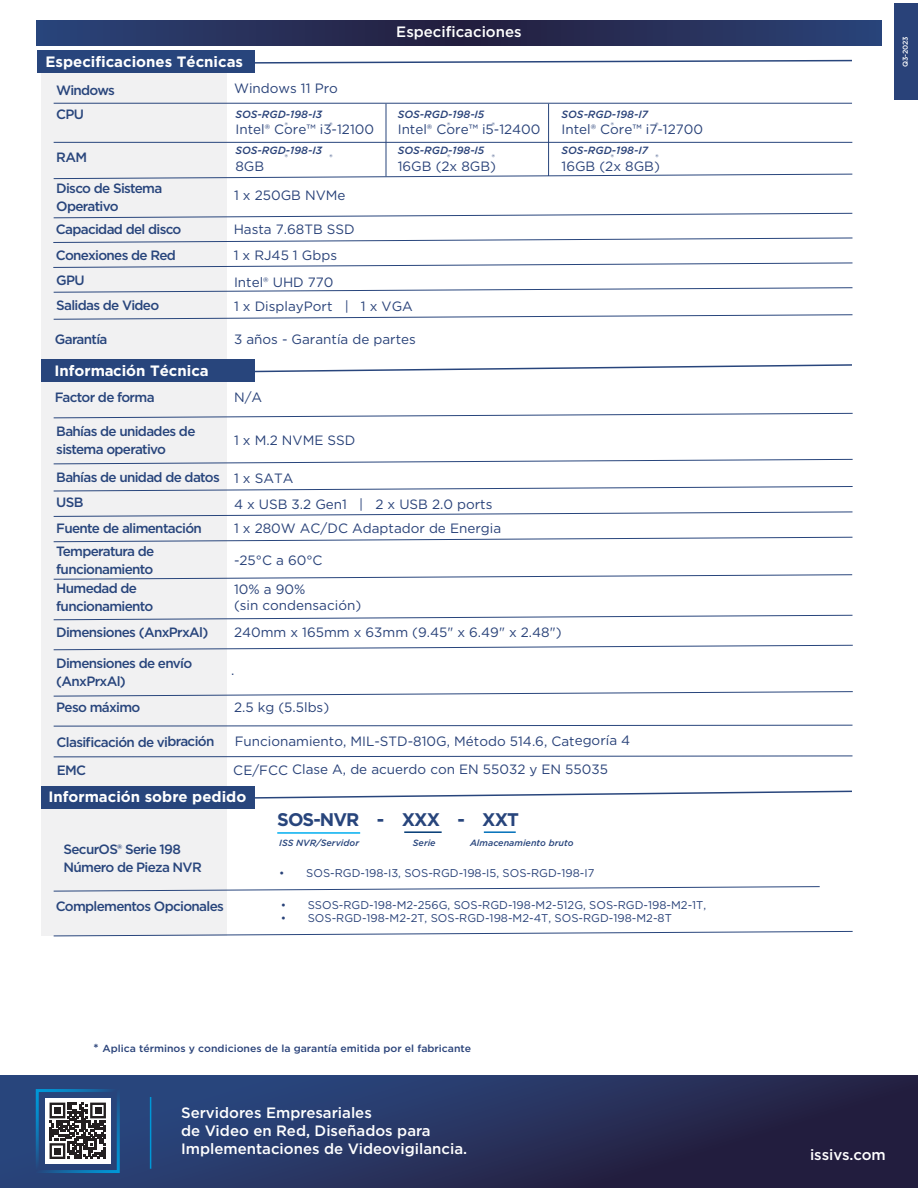
<style>
.page{position:relative;width:918px;height:1188px;background:#fff}
.page>*{position:absolute;margin:0;border:0;box-sizing:border-box;transform-origin:0 0}
.t1{font:700 18.3px "Gotham";letter-spacing:-.05em;color:#28457c}
.t2{font:500 15px/18px "Gotham";color:#fff}
.t3{font:700 15px "Gotham";color:#fff}
.t4{font:13.5px/16.2px "Gotham";color:#294279}
.t5{font:500 13.5px/18px "Gotham";letter-spacing:-.05em;color:#28457c}
.t6{font:11.25px "Gotham";color:#294279}
.t7{font:italic 500 10.5px "Gotham";color:#294279}
.t8{font:500 10.2px "Gotham";color:#294279}
.t9{font:italic 500 9px "Gotham";color:#28457c}
.t10{font:7.8px "Gotham";color:#294279}
.t11{font:500 7.05px "Gotham";letter-spacing:-.02em;color:#fff}
.s1{font-weight:400;color:#294279}
.s2{font-weight:700;font-size:11.7px}
</style>
<div class="page">
<svg style="left:255px;top:790px;width:597px;height:9px"></svg>
<svg style="left:255px;top:59px;width:597px;height:5px"></svg>
<svg style="left:255px;top:364px;width:597px;height:9px"></svg>
<svg style="left:36px;top:21px;width:846px;height:24px;background:#27305b"></svg>
<div style="left:41px;top:63px;width:185px;height:873px;background:#f1f1f2"></div>
<hr style="left:54px;top:103px;width:798px;height:1px;background:#28457c">
<hr style="left:54px;top:142px;width:798px;height:1px;background:#28457c">
<svg style="left:53px;top:174px;width:800px;height:5px"></svg>
<svg style="left:53px;top:213px;width:800px;height:5px"></svg>
<svg style="left:53px;top:263px;width:800px;height:5px"></svg>
<svg style="left:53px;top:238px;width:800px;height:5px"></svg>
<svg style="left:53px;top:288px;width:800px;height:4px"></svg>
<svg style="left:53px;top:315px;width:800px;height:4px"></svg>
<svg style="left:53px;top:512px;width:800px;height:5px"></svg>
<svg style="left:53px;top:413px;width:800px;height:5px"></svg>
<svg style="left:53px;top:459px;width:800px;height:5px"></svg>
<svg style="left:53px;top:486px;width:800px;height:5px"></svg>
<svg style="left:53px;top:537px;width:800px;height:5px"></svg>
<svg style="left:53px;top:931px;width:800px;height:5px"></svg>
<svg style="left:53px;top:575px;width:799px;height:4px"></svg>
<svg style="left:53px;top:615px;width:800px;height:5px"></svg>
<svg style="left:53px;top:645px;width:800px;height:5px"></svg>
<div style="left:41px;top:360px;width:214px;height:22px;background:#28457c"></div>
<div style="left:41px;top:786px;width:214px;height:22px;background:#28457c"></div>
<div style="left:37px;top:51px;width:218px;height:22px;background:#28457c"></div>
<div style="left:894px;top:3px;width:23px;height:96px;background:#294279"></div>
<hr style="left:277px;top:832px;width:83px;height:2px;background:#00aeef">
<hr style="left:404px;top:831px;width:38px;height:2px;background:#003974">
<hr style="left:484px;top:831px;width:32px;height:2px;background:#0070b9">
<svg style="left:53px;top:886px;width:767px;height:5px"></svg>
<hr style="left:386px;top:104px;width:1px;height:72px;background:#28457c">
<hr style="left:548px;top:104px;width:1px;height:72px;background:#28457c">
<svg style="left:53px;top:756px;width:800px;height:1px"></svg>
<svg style="left:53px;top:725px;width:800px;height:1px"></svg>
<svg style="left:53px;top:691px;width:800px;height:5px"></svg>
<svg style="left:0;top:1076px;width:918px;height:112px;background:#26325e"></svg>
<hr style="left:150px;top:1097px;width:1px;height:72px;background:#0098d7">
<div style="left:45px;top:1098px;width:65px;height:66px;background:#fff"></div>
<svg style="left:50px;top:1103px;width:56px;height:56px"></svg>
<div style="left:54px;top:1107px;width:7px;height:7px;background:#231f20"></div>
<div style="left:95px;top:1107px;width:6px;height:7px;background:#231f20"></div>
<div style="left:54px;top:1148px;width:7px;height:6px;background:#231f20"></div>
<p class="t3" style="left:46px;top:52px;width:199px">Especificaciones Técnicas</p>
<p class="t2" style="left:396px;top:23px;width:127px">Especificaciones</p>
<p class="t5" style="left:56px;top:81px;width:60px">Windows</p>
<p class="t4" style="left:234px;top:80px;width:105px">Windows 11 Pro</p>
<p class="t5" style="left:56px;top:105px;width:29px">CPU</p>
<p class="t5" style="left:56px;top:148px;width:32px">RAM</p>
<p class="t5" style="left:56px;top:179px;width:108px">Disco de Sistema<br>Operativo</p>
<p class="t4" style="left:234px;top:187px;width:113px">1 x 250GB NVMe</p>
<p class="t5" style="left:56px;top:246px;width:122px">Conexiones de Red</p>
<p class="t4" style="left:234px;top:247px;width:105px">1 x RJ45 1 Gbps</p>
<p class="t7" style="left:235px;top:107px;width:88px">SOS-RGD-198-I3</p>
<p class="t4" style="left:235px;top:121px;width:140px">Intel® Core™ i3-12100</p>
<p class="t7" style="left:398px;top:107px;width:88px">SOS-RGD-198-I5</p>
<p class="t4" style="left:398px;top:121px;width:144px">Intel® Core™ i5-12400</p>
<p class="t10" style="left:285px;top:121px;width:5px">®</p>
<p class="t10" style="left:329px;top:121px;width:5px">®</p>
<p class="t10" style="left:447px;top:121px;width:5px">®</p>
<p class="t10" style="left:492px;top:121px;width:5px">®</p>
<p class="t7" style="left:235px;top:144px;width:88px">SOS-RGD-198-I3</p>
<p class="t4" style="left:235px;top:157px;width:30px">8GB</p>
<p class="t7" style="left:398px;top:144px;width:88px">SOS-RGD-198-I5</p>
<p class="t4" style="left:398px;top:157px;width:100px">16GB (2x 8GB)</p>
<p class="t10" style="left:285px;top:153px;width:5px">®</p>
<p class="t10" style="left:329px;top:153px;width:5px">®</p>
<p class="t10" style="left:447px;top:153px;width:5px">®</p>
<p class="t10" style="left:492px;top:153px;width:5px">®</p>
<p class="t5" style="left:56px;top:220px;width:127px">Capacidad del disco</p>
<p class="t4" style="left:234px;top:220px;width:122px">Hasta 7.68TB SSD</p>
<p class="t5" style="left:56px;top:271px;width:30px">GPU</p>
<p class="t4" style="left:234px;top:274px;width:101px">Intel® UHD 770</p>
<p class="t5" style="left:56px;top:296px;width:105px">Salidas de Video</p>
<p class="t4" style="left:234px;top:298px;width:180px">1 x DisplayPort | 1 x VGA</p>
<p class="t5" style="left:55px;top:330px;width:54px">Garantía</p>
<p class="t4" style="left:234px;top:331px;width:183px">3 años - Garantía de partes</p>
<p class="t3" style="left:54px;top:361px;width:156px">Información Técnica</p>
<p class="t7" style="left:562px;top:107px;width:88px">SOS-RGD-198-I7</p>
<p class="t4" style="left:562px;top:121px;width:143px">Intel® Core™ i7-12700</p>
<p class="t10" style="left:611px;top:121px;width:5px">®</p>
<p class="t10" style="left:655px;top:121px;width:5px">®</p>
<p class="t7" style="left:562px;top:144px;width:88px">SOS-RGD-198-I7</p>
<p class="t4" style="left:562px;top:157px;width:100px">16GB (2x 8GB)</p>
<p class="t10" style="left:611px;top:153px;width:5px">®</p>
<p class="t10" style="left:655px;top:153px;width:5px">®</p>
<p class="t5" style="left:55px;top:388px;width:101px">Factor de forma</p>
<p class="t4" style="left:234px;top:389px;width:30px">N/A</p>
<p class="t5" style="left:56px;top:422px;width:141px">Bahías de unidades de sistema operativo</p>
<p class="t4" style="left:234px;top:432px;width:123px">1 x M.2 NVME SSD</p>
<p class="t5" style="left:56px;top:468px;width:239px">Bahías de unidad de datos <span class="s1">1 x SATA</span></p>
<p class="t5" style="left:56px;top:519px;width:147px">Fuente de alimentación</p>
<p class="t4" style="left:234px;top:520px;width:269px">1 x 280W AC/DC Adaptador de Energia</p>
<p class="t5" style="left:56px;top:542px;width:100px">Temperatura de funcionamiento</p>
<p class="t4" style="left:234px;top:552px;width:90px">-25°C a 60°C</p>
<p class="t5" style="left:56px;top:579px;width:99px">Humedad de funcionamiento</p>
<p class="t4" style="left:234px;top:581px;width:129px">10% a 90%<br>(sin condensación)</p>
<p class="t5" style="left:56px;top:623px;width:154px">Dimensiones (AnxPrxAl)</p>
<p class="t4" style="left:231px;top:662px;width:5px">.</p>
<p class="t5" style="left:56px;top:493px;width:29px">USB</p>
<p class="t4" style="left:234px;top:496px;width:260px">4 x USB 3.2 Gen1 | 2 x USB 2.0 ports</p>
<p class="t4" style="left:234px;top:624px;width:329px">240mm x 165mm x 63mm (9.45" x 6.49" x 2.48")</p>
<p class="t5" style="left:56px;top:654px;width:138px">Dimensiones de envío (AnxPrxAl)</p>
<p class="t5" style="left:56px;top:698px;width:86px">Peso máximo</p>
<p class="t4" style="left:234px;top:699px;width:97px">2.5 kg (5.5lbs)</p>
<p class="t5" style="left:57px;top:733px;width:159px">Clasificación de vibración</p>
<p class="t4" style="left:233px;top:726px;width:399px;line-height:28.5px">Funcionamiento, MIL-STD-810G, Método 514.6, Categoría 4<br>CE/FCC Clase A, de acuerdo con EN 55032 y EN 55035</p>
<p class="t5" style="left:57px;top:761px;width:31px">EMC</p>
<p class="t3" style="left:48px;top:787px;width:200px">Información sobre pedido</p>
<p class="t5" style="left:64px;top:840px;width:140px">SecurOS® Serie 198<br>Número de Pieza NVR</p>
<p class="t5" style="left:56px;top:897px;width:170px">Complementos Opcionales</p>
<h1 class="t1" style="left:277px;top:808px;width:243px">SOS-NVR - XXX - XXT</h1>
<p class="t9" style="left:279px;top:837px;width:81px">ISS NVR/Servidor</p>
<p class="t9" style="left:413px;top:837px;width:24px">Serie</p>
<p class="t9" style="left:470px;top:837px;width:105px">Almacenamiento bruto</p>
<p class="t6" style="left:279px;top:866px;width:317px">• SOS-RGD-198-I3, SOS-RGD-198-I5, SOS-RGD-198-I7</p>
<p class="t6" style="left:281px;top:898px;width:427px">• SSOS-RGD-198-M2-256G, SOS-RGD-198-M2-512G, SOS-RGD-198-M2-1T,</p>
<p class="t6" style="left:281px;top:911px;width:393px">• SOS-RGD-198-M2-2T, SOS-RGD-198-M2-4T, SOS-RGD-198-M2-8T</p>
<p class="t8" style="left:93px;top:1042px;width:379px"><span class="s2">*</span> Aplica términos y condiciones de la garantía emitida por el fabricante</p>
<p class="t2" style="left:181px;top:1104px;width:288px">Servidores Empresariales<br>de Video en Red, Diseñados para<br>Implementaciones de Videovigilancia.</p>
<p class="t11" style="left:901px;top:67px;width:32px;rotate:-90deg">Q3-2023</p>
<p class="t2" style="left:810px;top:1145px;width:77px">issivs.com</p>
</div>
